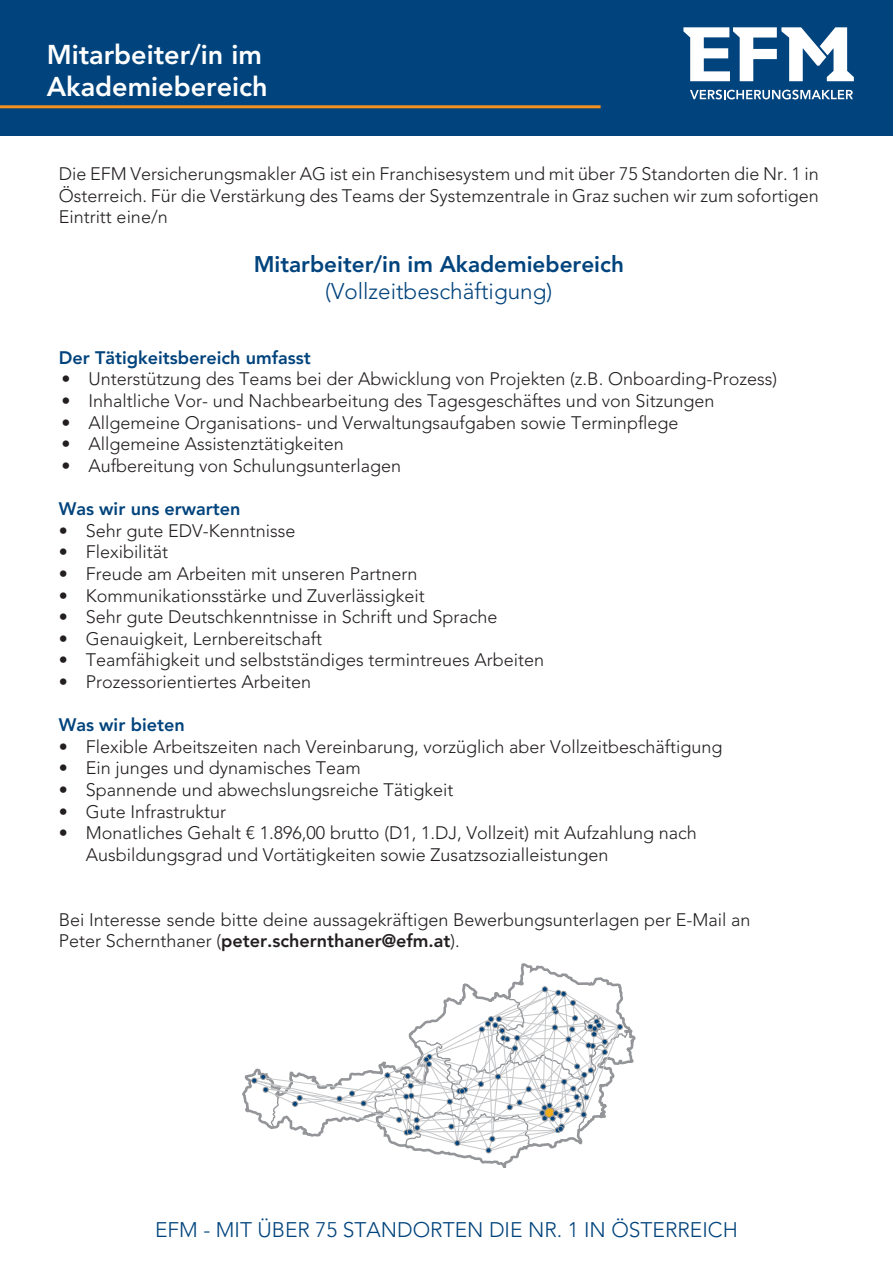
<style>
.page{position:relative;width:893px;height:1263px;background:#fff}
.page>*{position:absolute;margin:0;border:0;box-sizing:border-box;transform-origin:0 0}
.t1{font:800 27px "Avenir LT";color:#fff}
.t2{font:800 22.5px "Avenir LT";color:#01437c}
.t3{font:300 22.5px "Avenir LT";color:#01437c}
.t4{font:300 21px "Avenir LT";color:#01437c}
.t5{font:300 18px/21.6px "Avenir LT";color:#231f20}
.t6{font:800 18px "Avenir LT";color:#01437c}
.s1{font-weight:800}
</style>
<div class="page">
<svg style="left:242px;top:1030px;width:393px;height:138px"></svg>
<svg style="left:462px;top:963px;width:170px;height:184px"></svg>
<svg style="left:251px;top:986px;width:372px;height:167px"></svg>
<div style="left:0;top:0;width:893px;height:135px;background:#01437c"></div>
<svg style="left:690px;top:90px;width:163px;height:9px"></svg>
<svg style="left:683px;top:27px;width:171px;height:54px"></svg>
<hr style="left:0;top:105px;width:601px;height:3px;background:#f6911e">
<p class="t1" style="left:47px;top:38px;width:217px">Mitarbeiter/in im</p>
<p class="t1" style="left:47px;top:71px;width:223px">Akademiebereich</p>
<p class="t5" style="left:59px;top:163px;width:762px;text-align:justify">Die EFM Versicherungsmakler AG ist ein Franchisesystem und mit über 75 Standorten die Nr. 1 in Österreich. Für die Verstärkung des Teams der Systemzentrale in Graz suchen wir zum sofortigen Eintritt eine/n</p>
<p class="t2" style="left:254px;top:251px;width:372px">Mitarbeiter/in im Akademiebereich</p>
<p class="t3" style="left:325px;top:278px;width:229px">(Vollzeitbeschäftigung)</p>
<p class="t6" style="left:59px;top:347px;width:254px">Der Tätigkeitsbereich umfasst</p>
<p class="t5" style="left:61px;top:368px;width:717px">• Unterstützung des Teams bei der Abwicklung von Projekten (z.B. Onboarding-Prozess)</p>
<p class="t5" style="left:61px;top:390px;width:654px">• Inhaltliche Vor- und Nachbearbeitung des Tagesgeschäftes und von Sitzungen</p>
<p class="t5" style="left:61px;top:412px;width:618px">• Allgemeine Organisations- und Verwaltungsaufgaben sowie Terminpflege</p>
<p class="t5" style="left:61px;top:433px;width:284px">• Allgemeine Assistenztätigkeiten</p>
<p class="t5" style="left:61px;top:455px;width:341px">• Aufbereitung von Schulungsunterlagen</p>
<p class="t6" style="left:59px;top:498px;width:183px">Was wir uns erwarten</p>
<p class="t5" style="left:59px;top:520px;width:238px">• Sehr gute EDV-Kenntnisse</p>
<p class="t5" style="left:59px;top:541px;width:111px">• Flexibilität</p>
<p class="t5" style="left:59px;top:563px;width:360px">• Freude am Arbeiten mit unseren Partnern</p>
<p class="t5" style="left:59px;top:584px;width:368px">• Kommunikationsstärke und Zuverlässigkeit</p>
<p class="t5" style="left:59px;top:606px;width:440px">• Sehr gute Deutschkenntnisse in Schrift und Sprache</p>
<p class="t5" style="left:59px;top:628px;width:265px">• Genauigkeit, Lernbereitschaft</p>
<p class="t5" style="left:59px;top:649px;width:487px">• Teamfähigkeit und selbstständiges termintreues Arbeiten</p>
<p class="t5" style="left:59px;top:671px;width:254px">• Prozessorientiertes Arbeiten</p>
<p class="t6" style="left:59px;top:714px;width:128px">Was wir bieten</p>
<p class="t5" style="left:59px;top:736px;width:665px">• Flexible Arbeitszeiten nach Vereinbarung, vorzüglich aber Vollzeitbeschäftigung</p>
<p class="t5" style="left:59px;top:757px;width:304px">• Ein junges und dynamisches Team</p>
<p class="t5" style="left:59px;top:779px;width:396px">• Spannende und abwechslungsreiche Tätigkeit</p>
<p class="t5" style="left:59px;top:800px;width:169px">• Gute Infrastruktur</p>
<p class="t5" style="left:86px;top:822px;width:613px;text-indent:-27px">• Monatliches Gehalt € 1.896,00 brutto (D1, 1.DJ, Vollzeit) mit Aufzahlung nach<br>Ausbildungsgrad und Vortätigkeiten sowie Zusatzsozialleistungen</p>
<p class="t5" style="left:59px;top:908px;width:693px">Bei Interesse sende bitte deine aussagekräftigen Bewerbungsunterlagen per E-Mail an<br>Peter Schernthaner (<span class="s1">peter.schernthaner@efm.at</span>).</p>
<p class="t4" style="left:155px;top:1218px;width:584px">EFM - MIT ÜBER 75 STANDORTEN DIE NR. 1 IN ÖSTERREICH</p>
</div>
